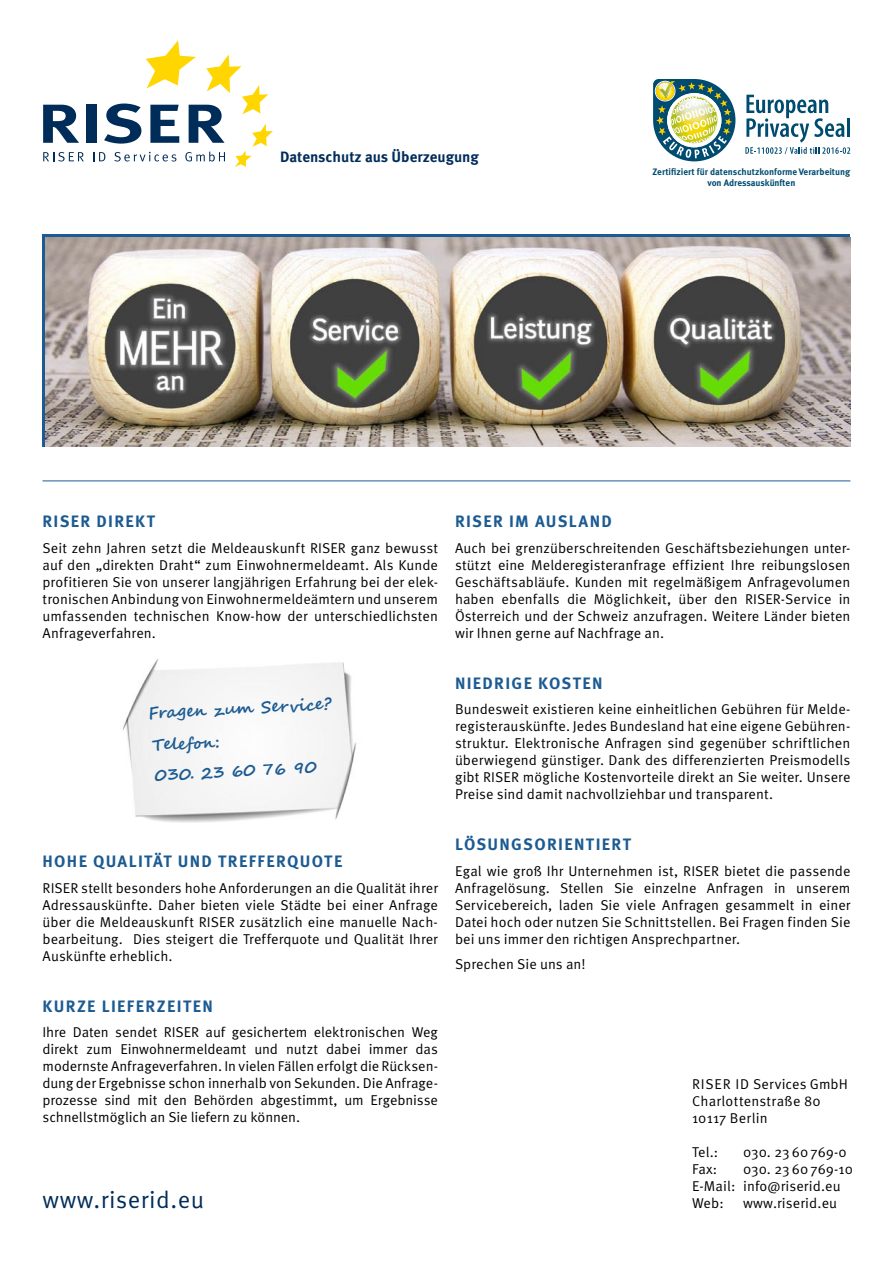
<style>
.page{position:relative;width:893px;height:1263px;background:#fff}
.page>*{position:absolute;margin:0;border:0;box-sizing:border-box;transform-origin:0 0}
.t1{font:24px "Meta OT Norm";letter-spacing:.02em;color:#002c5a}
.t2{font:700 16.5px "Meta OT";letter-spacing:.08em;color:#1c5b92}
.t3{font:700 16.5px/32.2px "Segoe Script";color:#1c5b92}
.t4{font:700 15px "Meta OT";color:#002c5a}
.t5{font:14.25px/17px "Meta OT Norm";letter-spacing:.005em;color:#000;text-align:justify}
.t6{font:700 9.3px/11.2px "Meta OT";color:#004c71;text-align:center}
</style>
<div class="page">
<hr style="left:43px;top:480px;width:807px;height:1px;background:#1c5b92">
<img style="left:122px;top:659px;width:235px;height:163px">
<svg style="left:43px;top:105px;width:36px;height:38px"></svg>
<div style="left:86px;top:105px;width:11px;height:38px;background:#002c5a"></div>
<svg style="left:43px;top:152px;width:41px;height:9px"></svg>
<svg style="left:93px;top:40px;width:180px;height:127px"></svg>
<svg style="left:745px;top:95px;width:105px;height:59px"></svg>
<img style="left:653px;top:79px;width:82px;height:82px">
<img style="left:46px;top:237px;width:804px;height:210px">
<p class="t4" style="left:280px;top:147px;width:200px">Datenschutz aus Überzeugung</p>
<p class="t6" style="left:653px;top:166px;width:199px">Zertifiziert für datenschutzkonforme Verarbeitung von Adressauskünften</p>
<p class="t2" style="left:43px;top:511px;width:114px">RISER DIREKT</p>
<p class="t5" style="left:43px;top:539px;width:397px">Seit zehn Jahren setzt die Meldeauskunft RISER ganz bewusst auf den „direkten Draht“ zum Einwohnermeldeamt. Als Kunde profitieren Sie von unserer langjährigen Erfahrung bei der elek&shy;tronischen Anbindung von Einwohnermeldeämtern und unserem umfassenden technischen Know-how der unterschiedlichsten Anfrageverfahren.</p>
<p class="t3" style="left:148px;top:697px;width:185px;rotate:-3deg">Fragen zum Service?<br>Telefon:</p>
<p class="t3" style="left:154px;top:759px;width:164px;rotate:-3deg">030. 23 60 76 90</p>
<p class="t2" style="left:43px;top:851px;width:301px">HOHE QUALITÄT UND TREFFERQUOTE</p>
<p class="t5" style="left:43px;top:879px;width:397px">RISER stellt besonders hohe Anforderungen an die Qualität ihrer Adressauskünfte. Daher bieten viele Städte bei einer Anfrage über die Meldeauskunft RISER zusätzlich eine manuelle Nach&shy;bearbeitung. Dies steigert die Trefferquote und Qualität Ihrer Auskünfte erheblich.</p>
<p class="t2" style="left:43px;top:995px;width:172px">KURZE LIEFERZEITEN</p>
<p class="t5" style="left:43px;top:1024px;width:397px">Ihre Daten sendet RISER auf gesichertem elektronischen Weg direkt zum Einwohnermeldeamt und nutzt dabei immer das modernste Anfrageverfahren. In vielen Fällen erfolgt die Rücksen&shy;dung der Ergebnisse schon innerhalb von Sekunden. Die Anfrage&shy;prozesse sind mit den Behörden abgestimmt, um Ergebnisse schnellstmöglich an Sie liefern zu können.</p>
<h1 class="t1" style="left:43px;top:1185px;width:163px">www.riserid.eu</h1>
<p class="t2" style="left:455px;top:511px;width:158px">RISER IM AUSLAND</p>
<p class="t5" style="left:455px;top:539px;width:397px">Auch bei grenzüberschreitenden Geschäftsbeziehungen unter&shy;stützt eine Melderegisteranfrage effizient Ihre reibungslosen Geschäftsabläufe. Kunden mit regelmäßigem Anfragevolumen haben ebenfalls die Möglichkeit, über den RISER-Service in Österreich und der Schweiz anzufragen. Weitere Länder bieten wir Ihnen gerne auf Nachfrage an.</p>
<p class="t2" style="left:455px;top:672px;width:149px">NIEDRIGE KOSTEN</p>
<p class="t5" style="left:455px;top:701px;width:397px">Bundesweit existieren keine einheitlichen Gebühren für Melde&shy;registerauskünfte. Jedes Bundesland hat eine eigene Gebühren&shy;struktur. Elektronische Anfragen sind gegenüber schriftlichen überwiegend günstiger. Dank des differenzierten Preismodells gibt RISER mögliche Kostenvorteile direkt an Sie weiter. Unsere Preise sind damit nachvollziehbar und transparent.</p>
<p class="t2" style="left:455px;top:834px;width:178px">LÖSUNGSORIENTIERT</p>
<p class="t5" style="left:455px;top:862px;width:397px">Egal wie groß Ihr Unternehmen ist, RISER bietet die passende Anfragelösung. Stellen Sie einzelne Anfragen in unserem Servicebereich, laden Sie viele Anfragen gesammelt in einer Datei hoch oder nutzen Sie Schnittstellen. Bei Fragen finden Sie bei uns immer den richtigen Ansprechpartner.</p>
<p class="t5" style="left:455px;top:956px;width:132px">Sprechen Sie uns an!</p>
<p class="t5" style="left:692px;top:1075px;width:157px;text-align:left">RISER ID Services GmbH<br>Charlottenstraße 80<br>10117 Berlin</p>
<p class="t5" style="left:692px;top:1143px;width:28px">Tel.:</p>
<p class="t5" style="left:743px;top:1143px;width:105px">030. 23 60 769-0</p>
<p class="t5" style="left:692px;top:1161px;width:27px">Fax:</p>
<p class="t5" style="left:692px;top:1161px;width:162px;text-align:left;text-indent:51px">030. 23 60 769-10<br>E-Mail: info@riserid.eu<br>Web:</p>
<p class="t5" style="left:743px;top:1195px;width:96px">www.riserid.eu</p>
</div>
